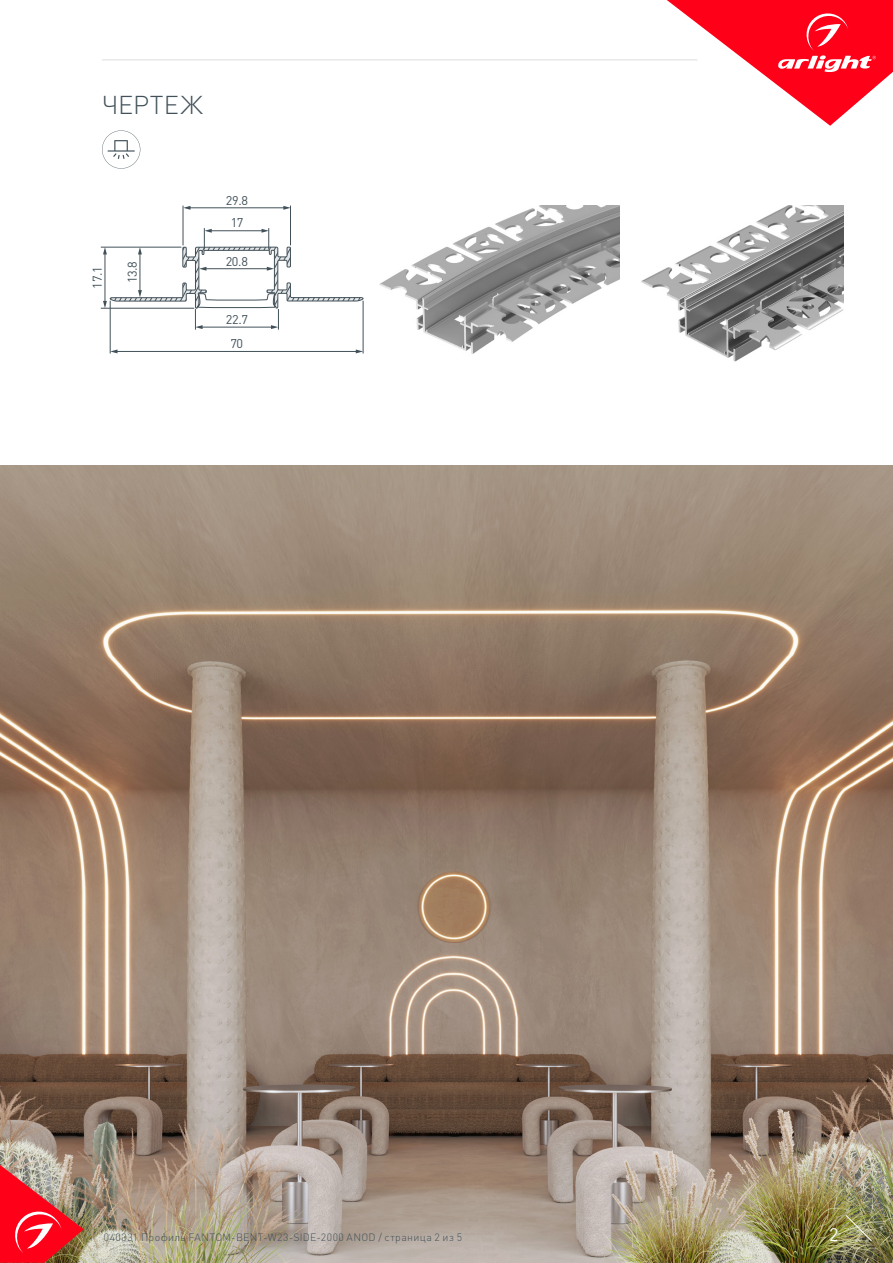
<style>
.page{position:relative;width:893px;height:1263px;background:#fff}
.page>*{position:absolute;margin:0;border:0;box-sizing:border-box;transform-origin:0 0}
.t1{font:300 25.5px "DIN Pro";letter-spacing:.01em;color:#425159}
.t2{font:18px "DIN Pro";color:#fff}
.t3{font:12.6px/22.6px "DIN Pro";letter-spacing:-.025em;color:#425159;text-align:center}
.t4{font:300 10.5px "DIN Pro";letter-spacing:.04em;color:#425159}
</style>
<div class="page">
<img style="left:0;top:466px;width:893px;height:797px">
<img style="left:0;top:1165px;width:84px;height:98px">
<svg style="left:845px;top:1215px;width:27px;height:26px"></svg>
<svg style="left:667px;top:0;width:226px;height:126px"></svg>
<hr style="left:102px;top:60px;width:595px;height:1px;background:#dcdddf">
<img style="left:362px;top:205px;width:258px;height:149px">
<img style="left:641px;top:205px;width:203px;height:157px">
<svg style="left:102px;top:130px;width:38px;height:39px"></svg>
<hr style="left:101px;top:247px;width:80px;height:1px;background:#425159">
<hr style="left:101px;top:308px;width:93px;height:1px;background:#425159">
<hr style="left:110px;top:301px;width:1px;height:53px;background:#425159">
<hr style="left:363px;top:301px;width:1px;height:53px;background:#425159">
<hr style="left:116px;top:351px;width:241px;height:1px;background:#425159">
<svg style="left:356px;top:349px;width:7px;height:4px"></svg>
<svg style="left:110px;top:349px;width:7px;height:4px"></svg>
<hr style="left:183px;top:206px;width:1px;height:39px;background:#425159">
<hr style="left:290px;top:206px;width:1px;height:39px;background:#425159">
<hr style="left:189px;top:208px;width:96px;height:1px;background:#425159">
<svg style="left:283px;top:206px;width:7px;height:4px"></svg>
<svg style="left:183px;top:206px;width:8px;height:4px"></svg>
<svg style="left:103px;top:228px;width:261px;height:102px"></svg>
<p class="t1" style="left:102px;top:87px;width:102px">ЧЕРТЕЖ</p>
<p class="t3" style="left:85px;top:289px;width:24px;rotate:-90deg">17.1</p>
<p class="t3" style="left:120px;top:283px;width:24px;rotate:-90deg">13.8</p>
<p class="t3" style="left:226px;top:188px;width:24px">29.8<br>17</p>
<p class="t3" style="left:226px;top:249px;width:24px">20.8</p>
<p class="t3" style="left:226px;top:308px;width:24px">22.7</p>
<p class="t3" style="left:230px;top:332px;width:14px">70</p>
<p class="t4" style="left:104px;top:1230px;width:360px">040331 Профиль FANTOM-BENT-W23-SIDE-2000 ANOD / страница 2 из 5</p>
<p class="t2" style="left:829px;top:1222px;width:11px">2</p>
</div>
